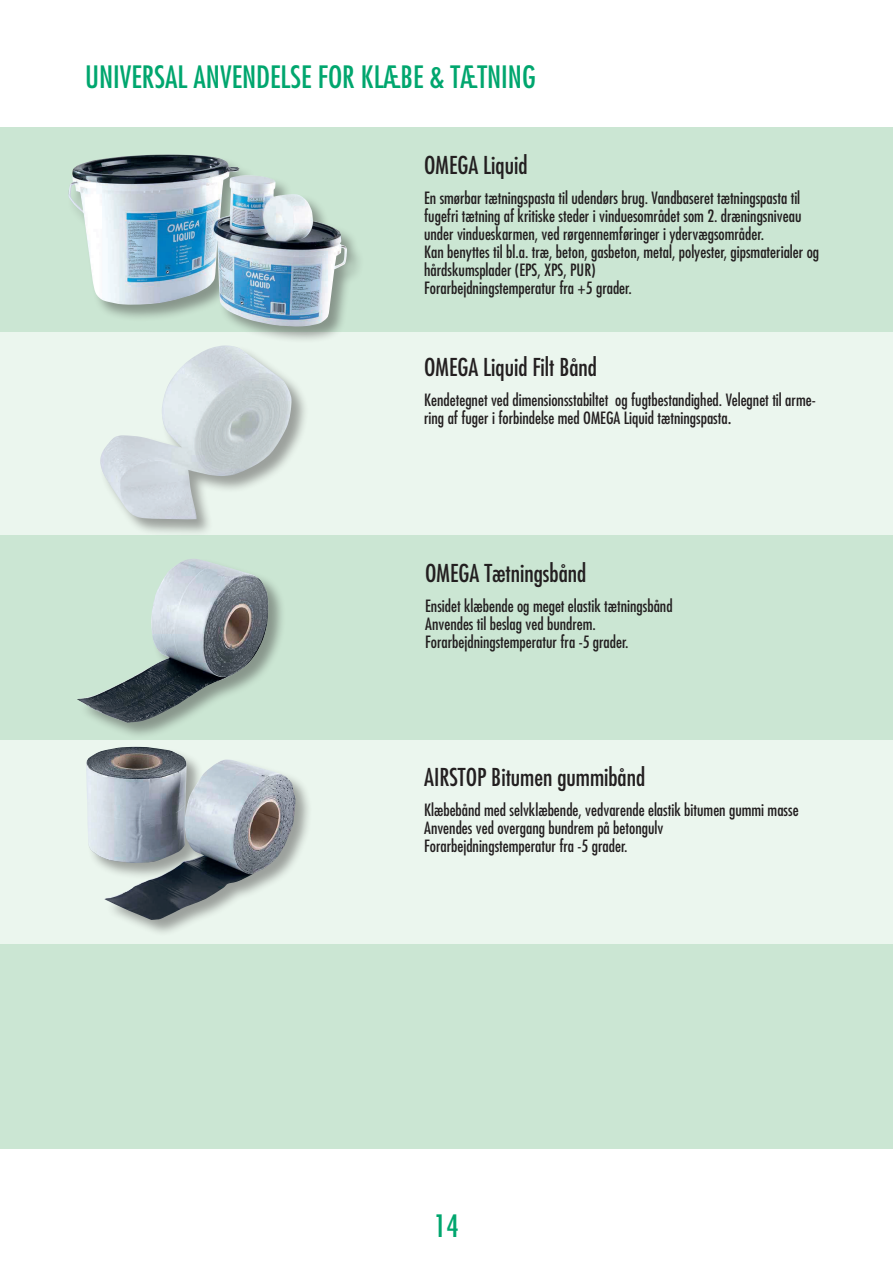
<style>
.page{position:relative;width:893px;height:1263px;background:#fff}
.page>*{position:absolute;margin:0;border:0;box-sizing:border-box;transform-origin:0 0}
.t1{font:condensed 30px "Futura";color:#00a66e}
.t2{font:condensed 24px "Futura";color:#231f20}
.t3{font:condensed 16.5px/18px "Futura";color:#231f20}
.s1{font-size:18px}
</style>
<div class="page">
<div style="left:0;top:332px;width:893px;height:204px;background:#ebf6ee"></div>
<div style="left:0;top:740px;width:893px;height:204px;background:#ebf6ee"></div>
<div style="left:0;top:128px;width:893px;height:204px;background:#cbe6d3"></div>
<div style="left:0;top:536px;width:893px;height:204px;background:#cbe6d3"></div>
<div style="left:0;top:944px;width:893px;height:204px;background:#cbe6d3"></div>
<div style="left:68px;top:154px;width:296px;height:190px;background:#231f20;opacity:.4"></div>
<img style="left:68px;top:154px;width:279px;height:173px">
<div style="left:85px;top:746px;width:228px;height:191px;background:#231f20;opacity:.4"></div>
<img style="left:86px;top:747px;width:210px;height:173px">
<div style="left:78px;top:558px;width:208px;height:182px;background:#231f20;opacity:.4"></div>
<img style="left:77px;top:559px;width:191px;height:164px">
<div style="left:100px;top:345px;width:209px;height:192px;background:#231f20;opacity:.4"></div>
<img style="left:100px;top:345px;width:192px;height:174px">
<h1 class="t1" style="left:85px;top:58px;width:452px">UNIVERSAL ANVENDELSE FOR KLÆBE &amp; TÆTNING</h1>
<h2 class="t2" style="left:424px;top:150px;width:105px">OMEGA Liquid</h2>
<p class="t3" style="left:424px;top:188px;width:396px">En smørbar tætningspasta til udendørs brug. Vandbaseret tætningspasta til fugefri tætning af kritiske steder i vinduesområdet som 2. dræningsniveau under vindueskarmen, ved rørgennemføringer i ydervægsområder.<br>Kan benyttes til bl.a. træ, beton, gasbeton, metal, polyester, gipsmaterialer og hårdskumsplader (EPS, XPS, PUR)<br>Forarbejdningstemperatur fra +5 grader.</p>
<h2 class="t2" style="left:424px;top:352px;width:174px">OMEGA Liquid Filt Bånd</h2>
<p class="t3" style="left:424px;top:391px;width:393px">Kendetegnet ved dimensionsstabiltet og fugtbestandighed. Velegnet til arme&shy;ring af fuger i forbindelse med OMEGA Liquid tætningspasta<span class="s1">.</span></p>
<h2 class="t2" style="left:425px;top:558px;width:163px">OMEGA Tætningsbånd</h2>
<p class="t3" style="left:425px;top:596px;width:249px">Ensidet klæbende og meget elastik tætningsbånd<br>Anvendes til beslag ved bundrem.<br>Forarbejdningstemperatur fra -5 grader.</p>
<h2 class="t2" style="left:424px;top:762px;width:223px">AIRSTOP Bitumen gummibånd</h2>
<p class="t3" style="left:424px;top:800px;width:376px">Klæbebånd med selvklæbende, vedvarende elastik bitumen gummi masse<br>Anvendes ved overgang bundrem på betongulv<br>Forarbejdningstemperatur fra -5 grader.</p>
<h1 class="t1" style="left:434px;top:1207px;width:26px">14</h1>
</div>
